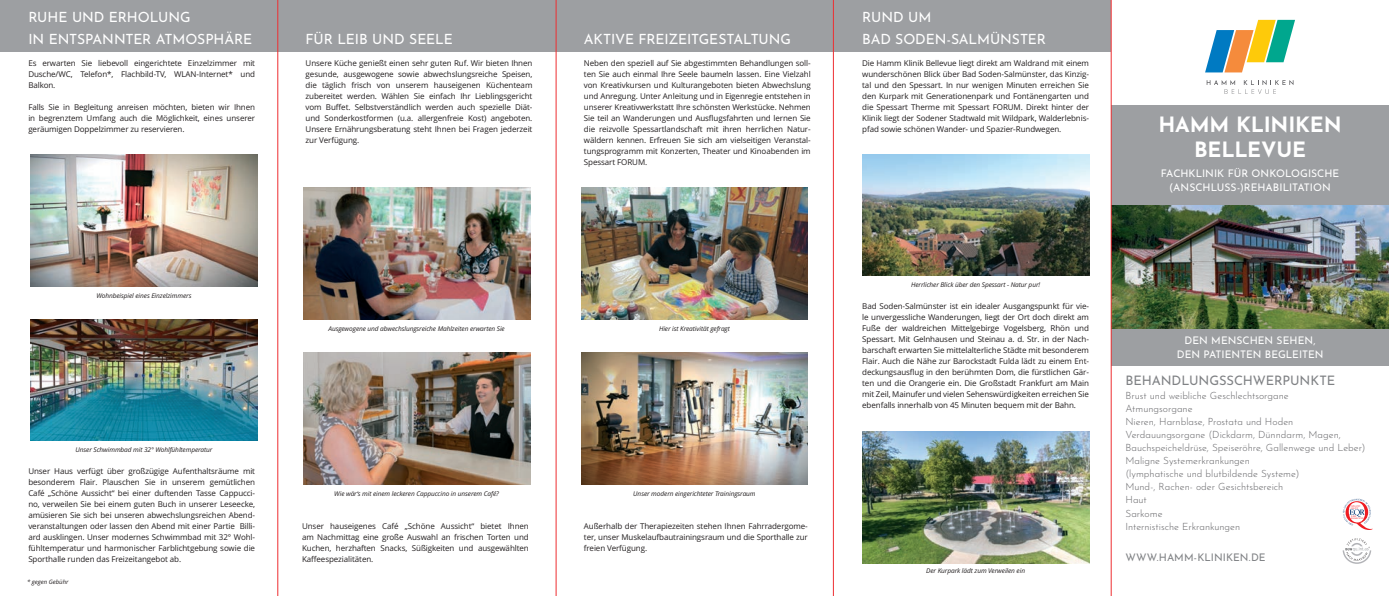
<style>
.page{position:relative;width:1389px;height:596px;background:#fff}
.page>*{position:absolute;margin:0;border:0;box-sizing:border-box;transform-origin:0 0}
.t1{font:700 21px/25.2px "Josefin Sans";letter-spacing:-.005em;color:#fff;text-align:center}
.t2{font:14px/22px "Josefin Sans";letter-spacing:-.01em;color:#fff}
.t3{font:13px "Josefin Sans";letter-spacing:-.01em;color:#808285}
.t4{font:10.4px/14px "Josefin Sans";color:#fff;text-align:center}
.t5{font:10.4px "Josefin Sans";letter-spacing:.005em;color:#808285}
.t6{font:300 10px/13px "Josefin Sans";letter-spacing:-.005em;color:#636366}
.t7{font:8px/11px "Open Sans";letter-spacing:-.01em;color:#231f20;text-align:justify}
.t8{font:italic 6.5px "Open Sans";letter-spacing:-.01em;color:#231f20}
.t9{font:italic 6px "Open Sans";color:#231f20}
</style>
<div class="page">
<img style="left:0;top:19px;width:1389px;height:576px">
<svg style="left:1343px;top:537px;width:28px;height:26px"></svg>
<svg style="left:1343px;top:498px;width:30px;height:31px"></svg>
<div style="left:278px;top:0;width:278px;height:51px;background:#9d9fa2"></div>
<div style="left:0;top:0;width:278px;height:51px;background:#9d9fa2"></div>
<div style="left:556px;top:0;width:277px;height:51px;background:#9d9fa2"></div>
<div style="left:833px;top:0;width:278px;height:51px;background:#9d9fa2"></div>
<div style="left:1111px;top:105px;width:278px;height:99px;background:#9d9fa2"></div>
<div style="left:1111px;top:329px;width:278px;height:37px;background:#9d9fa2"></div>
<hr style="left:1111px;top:0;width:1px;height:595px;background:#ee2e31">
<hr style="left:833px;top:0;width:1px;height:595px;background:#ee2e31">
<hr style="left:556px;top:0;width:1px;height:595px;background:#ee2e31">
<hr style="left:277px;top:0;width:1px;height:595px;background:#ee2e31">
<h2 class="t2" style="left:28px;top:5px;width:225px">RUHE UND ERHOLUNG<br>IN ENTSPANNTER ATMOSPHÄRE</h2>
<h2 class="t2" style="left:862px;top:5px;width:71px">RUND UM</h2>
<h2 class="t2" style="left:306px;top:27px;width:149px">FÜR LEIB UND SEELE</h2>
<h2 class="t2" style="left:584px;top:27px;width:209px">AKTIVE FREIZEITGESTALTUNG</h2>
<h2 class="t2" style="left:862px;top:27px;width:185px">BAD SODEN-SALMÜNSTER</h2>
<p class="t7" style="left:28px;top:58px;width:228px">Es erwarten Sie liebevoll eingerichtete Einzelzimmer mit Dusche/WC, Telefon*, Flachbild-TV, WLAN-Internet* und Balkon.</p>
<p class="t7" style="left:28px;top:102px;width:228px">Falls Sie in Begleitung anreisen möchten, bieten wir Ihnen in begrenztem Umfang auch die Möglichkeit, eines unserer geräumigen Doppelzimmer zu reservieren.</p>
<p class="t8" style="left:96px;top:291px;width:97px">Wohnbeispiel eines Einzelzimmers</p>
<p class="t8" style="left:76px;top:445px;width:138px">Unser Schwimmbad mit 32° Wohlfühltemperatur</p>
<p class="t7" style="left:28px;top:465px;width:228px">Unser Haus verfügt über großzügige Aufenthaltsräume mit besonderem Flair. Plauschen Sie in unserem gemütlichen Café „Schöne Aussicht“ bei einer duftenden Tasse Cappucci&shy;no, verweilen Sie bei einem guten Buch in unserer Leseecke, amüsieren Sie sich bei unseren abwechslungsreichen Abend&shy;veranstaltungen oder lassen den Abend mit einer Partie Billi&shy;ard ausklingen. Unser modernes Schwimmbad mit 32° Wohl&shy;fühltemperatur und harmonischer Farblichtgebung sowie die Sporthalle runden das Freizeitangebot ab.</p>
<p class="t9" style="left:27px;top:577px;width:43px">* gegen Gebühr</p>
<p class="t7" style="left:306px;top:58px;width:228px">Unsere Küche genießt einen sehr guten Ruf. Wir bieten Ihnen gesunde, ausgewogene sowie abwechslungsreiche Speisen, die täglich frisch von unserem hauseigenen Küchenteam zubereitet werden. Wählen Sie einfach Ihr Lieblingsgericht vom Buffet. Selbstverständlich werden auch spezielle Diät&shy;und Sonderkostformen (u.a. allergenfreie Kost) angeboten.<br>Unsere Ernährungsberatung steht Ihnen bei Fragen jederzeit zur Verfügung.</p>
<p class="t7" style="left:862px;top:58px;width:228px">Die Hamm Klinik Bellevue liegt direkt am Waldrand mit einem wunderschönen Blick über Bad Soden-Salmünster, das Kinzig&shy;tal und den Spessart. In nur wenigen Minuten erreichen Sie den Kurpark mit Generationenpark und Fontänengarten und die Spessart Therme mit Spessart FORUM. Direkt hinter der Klinik liegt der Sodener Stadtwald mit Wildpark, Walderlebnis&shy;pfad sowie schönen Wander- und Spazier-Rundwegen.</p>
<p class="t7" style="left:584px;top:58px;width:228px">Neben den speziell auf Sie abgestimmten Behandlungen soll&shy;ten Sie auch einmal Ihre Seele baumeln lassen. Eine Vielzahl von Kreativkursen und Kulturangeboten bieten Abwechslung und Anregung. Unter Anleitung und in Eigenregie entstehen in unserer Kreativwerkstatt Ihre schönsten Werkstücke. Nehmen Sie teil an Wanderungen und Ausflugsfahrten und lernen Sie die reizvolle Spessartlandschaft mit ihren herrlichen Natur&shy;wäldern kennen. Erfreuen Sie sich am vielseitigen Veranstal&shy;tungsprogramm mit Konzerten, Theater und Kinoabenden im Spessart FORUM.</p>
<p class="t8" style="left:329px;top:324px;width:178px">Ausgewogene und abwechslungsreiche Mahlzeiten erwarten Sie</p>
<p class="t8" style="left:659px;top:324px;width:72px">Hier ist Kreativität gefragt</p>
<p class="t8" style="left:334px;top:489px;width:166px">Wie wär‘s mit einem leckeren Cappuccino in unserem Café?</p>
<p class="t8" style="left:633px;top:489px;width:124px">Unser modern eingerichteter Trainingsraum</p>
<p class="t7" style="left:302px;top:520px;width:228px">Unser hauseigenes Café „Schöne Aussicht“ bietet Ihnen am Nachmittag eine große Auswahl an frischen Torten und Kuchen, herzhaften Snacks, Süßigkeiten und ausgewählten Kaffeespezialitäten.</p>
<p class="t7" style="left:584px;top:520px;width:225px">Außerhalb der Therapiezeiten stehen Ihnen Fahrradergome&shy;ter, unser Muskelaufbautrainingsraum und die Sporthalle zur freien Verfügung.</p>
<p class="t8" style="left:911px;top:280px;width:131px">Herrlicher Blick über den Spessart - Natur pur!</p>
<p class="t7" style="left:862px;top:300px;width:228px">Bad Soden-Salmünster ist ein idealer Ausgangspunkt für vie&shy;le unvergessliche Wanderungen, liegt der Ort doch direkt am Fuße der waldreichen Mittelgebirge Vogelsberg, Rhön und Spessart. Mit Gelnhausen und Steinau a. d. Str. in der Nach&shy;barschaft erwarten Sie mittelalterliche Städte mit besonderem Flair. Auch die Nähe zur Barockstadt Fulda lädt zu einem Ent&shy;deckungsausflug in den berühmten Dom, die fürstlichen Gär&shy;ten und die Orangerie ein. Die Großstadt Frankfurt am Main mit Zeil, Mainufer und vielen Sehenswürdigkeiten erreichen Sie ebenfalls innerhalb von 45 Minuten bequem mit der Bahn.</p>
<p class="t8" style="left:926px;top:566px;width:100px">Der Kurpark lädt zum Verweilen ein</p>
<h1 class="t1" style="left:1158px;top:110px;width:185px">HAMM KLINIKEN<br>BELLEVUE</h1>
<h3 class="t4" style="left:1161px;top:165px;width:180px">FACHKLINIK FÜR ONKOLOGISCHE (ANSCHLUSS-)REHABILITATION</h3>
<h3 class="t4" style="left:1177px;top:332px;width:148px">DEN MENSCHEN SEHEN,<br>DEN PATIENTEN BEGLEITEN</h3>
<h3 class="t3" style="left:1125px;top:371px;width:211px">BEHANDLUNGSSCHWERPUNKTE</h3>
<p class="t6" style="left:1125px;top:388px;width:242px">Brust und weibliche Geschlechtsorgane<br>Atmungsorgane<br>Nieren, Harnblase, Prostata und Hoden<br>Verdauungsorgane (Dickdarm, Dünndarm, Magen,<br>Bauchspeicheldrüse, Speiseröhre, Gallenwege und Leber)<br>Maligne Systemerkrankungen<br>(lymphatische und blutbildende Systeme)<br>Mund-, Rachen- oder Gesichtsbereich<br>Haut<br>Sarkome<br>Internistische Erkrankungen</p>
<h3 class="t5" style="left:1125px;top:549px;width:142px">WWW.HAMM-KLINIKEN.DE</h3>
</div>
